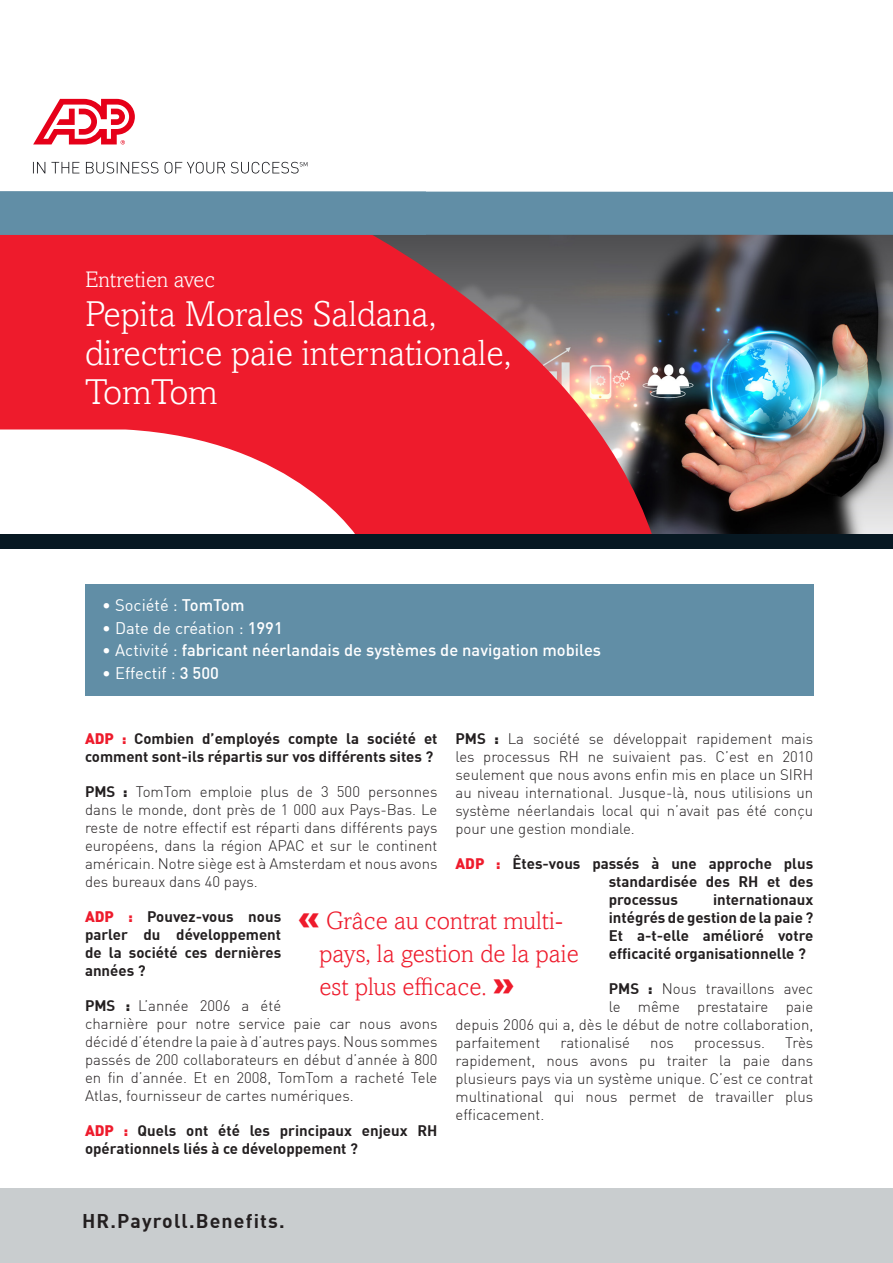
<style>
.page{position:relative;width:893px;height:1263px;background:#fff}
.page>*{position:absolute;margin:0;border:0;box-sizing:border-box;transform-origin:0 0}
.boventitel_cover{font:300 36px/39px "Amasis";color:#fff}
.brood{font:300 25.05px/33px "Amasis";color:#ee1b2c}
.boventitel_cover-2{font:300 22.5px "Amasis";color:#fff}
.titel_cover{font:700 19.5px "DIN";letter-spacing:.06em;color:#231f20}
.t1{font:500 16.5px "DIN";color:#fff}
.t2{font:16.5px "DIN";color:#fff}
.brood-2{font:300 15px/18px "DIN";color:#231f20;text-align:justify}
.ADP{font:300 15px/18px "DIN";color:#231f20;text-align:justify}
.brood-3{font:700 15px/18px "DIN";color:#231f20;text-align:justify}
.ADP-2{font:700 15px/18px "DIN";color:#231f20}
.s1{font-weight:500}
.s2{font-weight:400}
.s3{font-weight:900;color:#ee1b2c}
.s4{font-weight:700}
.s5{font-weight:900}
.s6{font-weight:900;font-size:34.5px}
</style>
<div class="page">
<img style="left:654px;top:235px;width:239px;height:299px">
<div style="left:0;top:1188px;width:893px;height:75px;background:#c9cdcf"></div>
<svg style="left:33px;top:162px;width:274px;height:12px"></svg>
<svg style="left:33px;top:99px;width:102px;height:45px"></svg>
<svg style="left:0;top:235px;width:654px;height:299px;fill:#ee1b2c"></svg>
<div style="left:0;top:534px;width:893px;height:15px;background:#071822"></div>
<div style="left:425px;top:191px;width:468px;height:44px;background:#618ea6"></div>
<div style="left:0;top:191px;width:425px;height:44px;background:#618ea6"></div>
<div style="left:85px;top:584px;width:728px;height:111px;background:#618ea6"></div>
<p class="boventitel_cover-2" style="left:85px;top:266px;width:131px">Entretien avec</p>
<p class="boventitel_cover" style="left:85px;top:294px;width:428px">Pepita Morales Saldana, directrice paie internationale,<br>TomTom</p>
<p class="t2" style="left:102px;top:595px;width:144px">• Société : <span class="s1">TomTom</span></p>
<p class="t2" style="left:102px;top:617px;width:182px">• Date de création : <span class="s1">1991</span></p>
<p class="t1" style="left:102px;top:640px;width:500px"><span class="s2">• Activité :</span> fabricant néerlandais de systèmes de navigation mobiles</p>
<p class="t2" style="left:102px;top:662px;width:118px">• Effectif : <span class="s1">3 500</span></p>
<p class="ADP-2" style="left:85px;top:729px;width:354px"><span class="s3">ADP :</span> Combien d’employés compte la société et comment sont-ils répartis sur vos différents sites ?</p>
<p class="ADP" style="left:85px;top:782px;width:354px"><span class="s4">PMS</span> <span class="s5">:</span> TomTom emploie plus de 3 500 personnes dans le monde, dont près de 1 000 aux Pays-Bas. Le reste de notre effectif est réparti dans différents pays européens, dans la région APAC et sur le continent américain. Notre siège est à Amsterdam et nous avons des bureaux dans 40 pays.</p>
<p class="ADP-2" style="left:85px;top:907px;width:198px;text-align:justify"><span class="s3">ADP :</span> Pouvez-vous nous parler du développement de la société ces dernières années ?</p>
<p class="brood-2" style="left:85px;top:996px;width:354px;text-align:left"><span class="s4">PMS</span> <span class="s5">:</span> L’année 2006 a été<br>charnière pour notre service paie car nous avons décidé d’étendre la paie à d’autres pays. Nous sommes passés de 200 collaborateurs en début d’année à 800 en fin d’année. Et en 2008, TomTom a racheté Tele Atlas, fournisseur de cartes numériques.</p>
<p class="brood-3" style="left:85px;top:1121px;width:354px"><span class="s3">ADP :</span> Quels ont été les principaux enjeux RH opérationnels liés à ce développement ?</p>
<p class="brood-2" style="left:455px;top:729px;width:359px"><span class="s4">PMS</span> <span class="s5">:</span> La société se développait rapidement mais les processus RH ne suivaient pas. C’est en 2010 seulement que nous avons enfin mis en place un SIRH au niveau international. Jusque-là, nous utilisions un système néerlandais local qui n’avait pas été conçu pour une gestion mondiale.</p>
<p class="brood-3" style="left:609px;top:854px;width:206px;text-indent:-153px"><span class="s3">ADP :</span> Êtes-vous passés à une approche plus standardisée des RH et des processus</p>
<p class="brood-3" style="left:609px;top:890px;width:206px;text-indent:104px">internationaux intégrés de gestion de la paie ?<br>Et a-t-elle amélioré votre efficacité organisationnelle ?</p>
<p class="brood-2" style="left:609px;top:979px;width:206px"><span class="s4">PMS</span> <span class="s5">:</span> Nous travaillons avec</p>
<p class="brood-2" style="left:609px;top:997px;width:206px">le même prestataire paie</p>
<p class="brood-2" style="left:455px;top:1015px;width:359px">depuis 2006 qui a, dès le début de notre collaboration,</p>
<p class="brood-2" style="left:455px;top:1033px;width:86px">parfaitement</p>
<p class="brood-2" style="left:560px;top:1033px;width:71px">rationalisé</p>
<p class="brood-2" style="left:650px;top:1033px;width:25px">nos</p>
<p class="brood-2" style="left:694px;top:1033px;width:72px">processus.</p>
<p class="brood" style="left:319px;top:903px;width:261px;text-indent:-21px"><span class="s6">«</span> Grâce au contrat multi&shy;pays, la gestion de la paie est plus efficace. <span class="s6">»</span></p>
<p class="brood-2" style="left:455px;top:1033px;width:359px;text-indent:330px">Très rapidement, nous avons pu traiter la paie dans plusieurs pays via un système unique. C’est ce contrat multinational qui nous permet de travailler plus efficacement.</p>
<p class="titel_cover" style="left:82px;top:1208px;width:204px">HR.Payroll.Benefits.</p>
</div>
